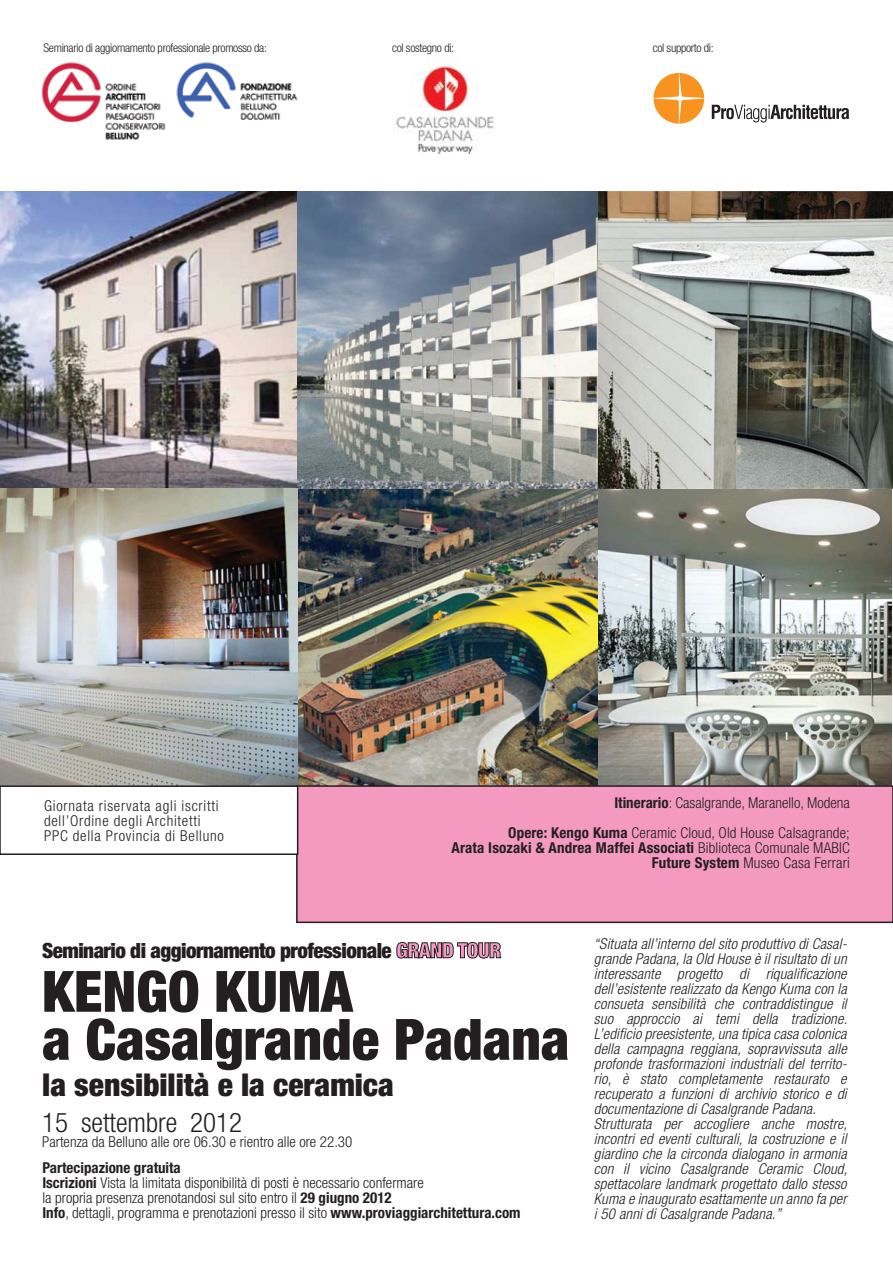
<style>
.page{position:relative;width:893px;height:1263px;background:#fff}
.page>*{position:absolute;margin:0;border:0;box-sizing:border-box;transform-origin:0 0}
.t1{font:900 condensed 57px/48px "Helvetica Neue";color:#231f20}
.t2{font:900 condensed 31.5px "Helvetica Neue";color:#231f20}
.t3{font:300 condensed 27px "Helvetica Neue";color:#231f20}
.t4{font:900 condensed 21px "Helvetica Neue";letter-spacing:-.025em;color:#231f20}
.t5{font:italic 300 condensed 15px/15px "Helvetica Neue";letter-spacing:.01em;color:#231f20}
.t6{font:300 condensed 15px/15px "Helvetica Neue";color:#231f20;text-align:right}
.t7{font:700 condensed 15px/15px "Helvetica Neue";letter-spacing:.01em;color:#231f20;text-align:right}
.t8{font:300 condensed 15px/15px "Helvetica Neue";letter-spacing:.05em;color:#231f20}
.t9{font:300 condensed 12px "Helvetica Neue";letter-spacing:-.025em;color:#231f20}
.s1{font-weight:700}
.s2{font-weight:300}
.s3{color:#f499c1}
</style>
<div class="page">
<img style="left:597px;top:489px;width:294px;height:296px">
<img style="left:0;top:191px;width:597px;height:594px">
<img style="left:594px;top:191px;width:299px;height:298px">
<div style="left:297px;top:786px;width:596px;height:136px;background:#f49ac1"></div>
<div style="left:296px;top:785px;width:597px;height:138px;border:2px solid #231f20"></div>
<svg style="left:396px;top:942px;width:105px;height:16px"></svg>
<div style="left:0;top:785px;width:298px;height:70px;border:2px solid #231f20"></div>
<img style="left:396px;top:56px;width:98px;height:98px">
<svg style="left:712px;top:105px;width:137px;height:17px"></svg>
<svg style="left:653px;top:73px;width:51px;height:51px"></svg>
<img style="left:41px;top:62px;width:257px;height:78px">
<p class="t9" style="left:43px;top:41px;width:225px">Seminario di aggiornamento professionale promosso da:</p>
<p class="t9" style="left:392px;top:41px;width:64px">col sostegno di:</p>
<p class="t9" style="left:653px;top:41px;width:62px">col supporto di:</p>
<p class="t8" style="left:44px;top:798px;width:181px">Giornata riservata agli iscritti dell’Ordine degli Architetti<br>PPC della Provincia di Belluno</p>
<p class="t6" style="left:508px;top:787px;width:343px;line-height:30px"><span class="s1">Itinerario</span>: Casalgrande, Maranello, Modena<br><span class="s1">Opere: Kengo Kuma</span> Ceramic Cloud, Old House Calsagrande;</p>
<p class="t7" style="left:451px;top:840px;width:400px">Arata Isozaki &amp; Andrea Maffei Associati <span class="s2">Biblioteca Comunale MABIC<br></span>Future System <span class="s2">Museo Casa Ferrari</span></p>
<h3 class="t4" style="left:42px;top:937px;width:460px">Seminario di aggiornamento professionale <span class="s3">GRAND TOUR</span></h3>
<h1 class="t1" style="left:42px;top:966px;width:529px">KENGO KUMA<br>a Casalgrande Padana</h1>
<h2 class="t2" style="left:42px;top:1065px;width:353px">la sensibilità e la ceramica</h2>
<h3 class="t3" style="left:42px;top:1107px;width:201px">15 settembre 2012</h3>
<p class="t6" style="left:42px;top:1134px;width:312px">Partenza da Belluno alle ore 06.30 e rientro alle ore 22.30</p>
<p class="t6" style="left:42px;top:1160px;width:480px;text-align:left"><span class="s1">Partecipazione gratuita<br>Iscrizioni</span> Vista la limitata disponibilità di posti è necessario confermare<br>la propria presenza prenotandosi sul sito entro il <span class="s1">29 giugno 2012<br>Info</span>, dettagli, programma e prenotazioni presso il sito <span class="s1">www.proviaggiarchitettura.com</span></p>
<p class="t5" style="left:594px;top:936px;width:255px">“Situata all’interno del sito produttivo di Casal&shy;grande Padana, la Old House è il risultato di un interessante progetto di riqualificazione dell’esistente realizzato da Kengo Kuma con la consueta sensibilità che contraddistingue il suo approccio ai temi della tradizione.<br>L’edificio preesistente, una tipica casa colonica della campagna reggiana, sopravvissuta alle profonde trasformazioni industriali del territo&shy;rio, è stato completamente restaurato e recuperato a funzioni di archivio storico e di documentazione di Casalgrande Padana.<br>Strutturata per accogliere anche mostre, incontri ed eventi culturali, la costruzione e il giardino che la circonda dialogano in armonia con il vicino Casalgrande Ceramic Cloud, spettacolare landmark progettato dallo stesso Kuma e inaugurato esattamente un anno fa per i 50 anni di Casalgrande Padana.”</p>
</div>
